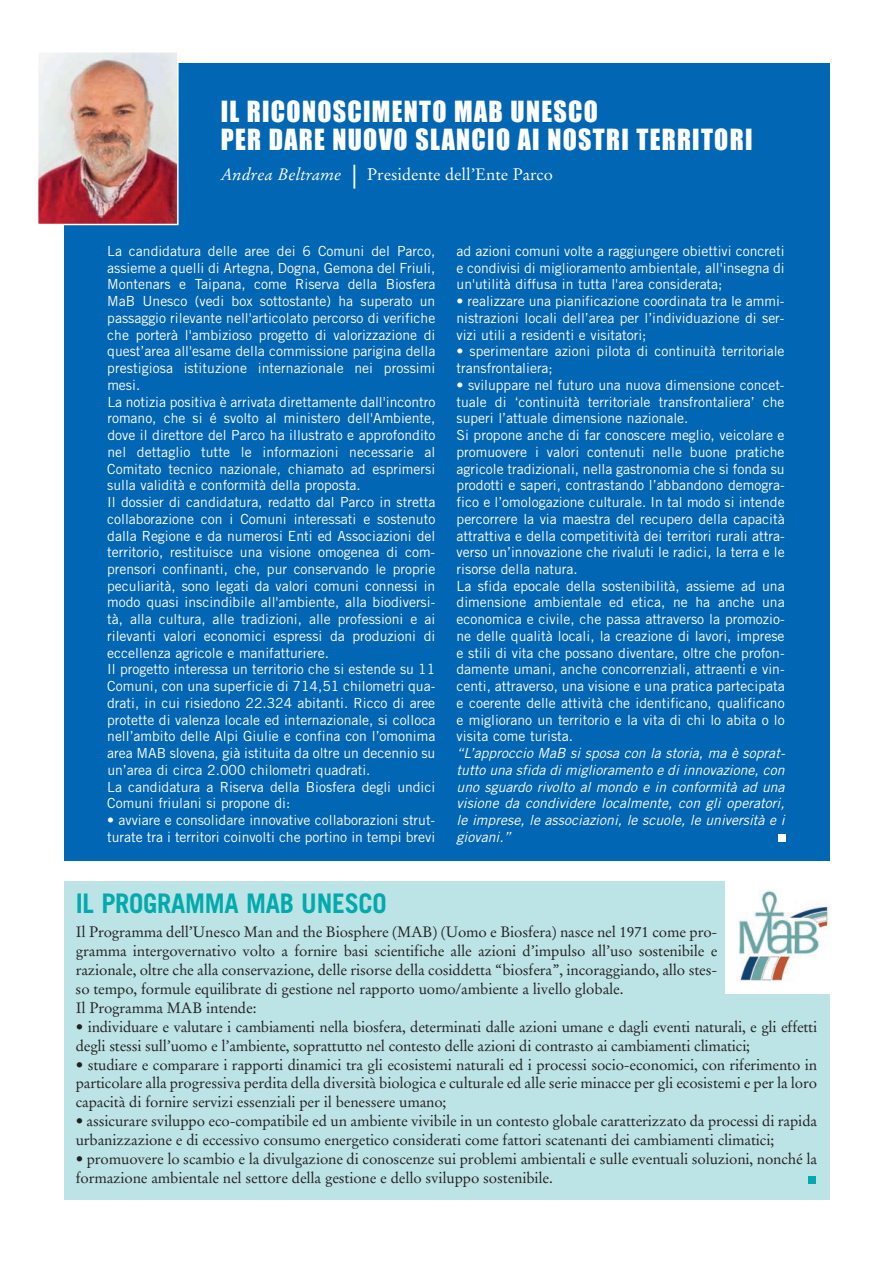
<style>
.page{position:relative;width:893px;height:1263px;background:#fff}
.page>*{position:absolute;margin:0;border:0;box-sizing:border-box;transform-origin:0 0}
.t1{font:27px/28.5px "Impact";letter-spacing:.05em;color:#fff;scale:.96 1}
.t2{font:700 27px "Trade Gothic";letter-spacing:-.01em;color:#00aaad;scale:.95 1}
.t3{font:16.5px "Stempel Garamond";color:#fff}
.t4{font:15px/18.9px "Stempel Garamond";letter-spacing:-.01em;color:#231f20}
.t5{font:13.95px/16.8px "Trade Gothic";color:#fff}
.t6{font:italic 13.95px/16.8px "Trade Gothic";letter-spacing:.005em;color:#fff;text-align:justify}
.s1{font-style:italic}
.s2{font-style:italic;font-size:30px}
</style>
<div class="page">
<div style="left:64px;top:64px;width:765px;height:797px;background:#0166b3"></div>
<img style="left:40px;top:54px;width:136px;height:168px">
<div style="left:37px;top:51px;width:142px;height:174px;border:2px solid #fff"></div>
<div style="left:778px;top:835px;width:7px;height:7px;background:#fff"></div>
<div style="left:64px;top:881px;width:765px;height:318px;background:#bce3e5"></div>
<div style="left:725px;top:872px;width:119px;height:122px;background:#fff"></div>
<img style="left:738px;top:889px;width:91px;height:92px">
<div style="left:808px;top:1176px;width:8px;height:8px;background:#00aaad"></div>
<h1 class="t1" style="left:221px;top:98px;width:555px">IL RICONOSCIMENTO MAB UNESCO<br>PER DARE NUOVO SLANCIO AI NOSTRI TERRITORI</h1>
<p class="t3" style="left:221px;top:167px;width:334px"><span class="s1">Andrea Beltrame</span> <span class="s2">|</span> Presidente dell’Ente Parco</p>
<p class="t5" style="left:107px;top:244px;width:330px">La candidatura delle aree dei 6 Comuni del Parco, assieme a quelli di Artegna, Dogna, Gemona del Friuli, Montenars e Taipana, come Riserva della Biosfera MaB Unesco (vedi box sottostante) ha superato un passaggio rilevante nell'articolato percorso di verifiche che porterà l'ambizioso progetto di valorizzazione di quest’area all'esame della commissione parigina della prestigiosa istituzione internazionale nei prossimi mesi.<br>La notizia positiva è arrivata direttamente dall'incontro romano, che si é svolto al ministero dell'Ambiente, dove il direttore del Parco ha illustrato e approfondito nel dettaglio tutte le informazioni necessarie al Comitato tecnico nazionale, chiamato ad esprimersi sulla validità e conformità della proposta.<br>Il dossier di candidatura, redatto dal Parco in stretta collaborazione con i Comuni interessati e sostenuto dalla Regione e da numerosi Enti ed Associazioni del territorio, restituisce una visione omogenea di com&shy;prensori confinanti, che, pur conservando le proprie peculiarità, sono legati da valori comuni connessi in modo quasi inscindibile all'ambiente, alla biodiversi&shy;tà, alla cultura, alle tradizioni, alle professioni e ai rilevanti valori economici espressi da produzioni di eccellenza agricole e manifatturiere.<br>Il progetto interessa un territorio che si estende su 11<br>Comuni, con una superficie di 714,51 chilometri qua&shy;drati, in cui risiedono 22.324 abitanti. Ricco di aree protette di valenza locale ed internazionale, si colloca nell’ambito delle Alpi Giulie e confina con l’omonima area MAB slovena, già istituita da oltre un decennio su un’area di circa 2.000 chilometri quadrati.<br>La candidatura a Riserva della Biosfera degli undici Comuni friulani si propone di:</p>
<p class="t5" style="left:107px;top:813px;width:330px">• avviare e consolidare innovative collaborazioni strut&shy;turate tra i territori coinvolti che portino in tempi brevi</p>
<p class="t5" style="left:456px;top:244px;width:330px;text-align:justify">ad azioni comuni volte a raggiungere obiettivi concreti e condivisi di miglioramento ambientale, all'insegna di un'utilità diffusa in tutta l'area considerata;</p>
<p class="t5" style="left:456px;top:294px;width:330px;text-align:justify">• realizzare una pianificazione coordinata tra le ammi&shy;nistrazioni locali dell’area per l’individuazione di ser&shy;vizi utili a residenti e visitatori;</p>
<p class="t5" style="left:456px;top:344px;width:330px">• sperimentare azioni pilota di continuità territoriale transfrontaliera;</p>
<p class="t5" style="left:457px;top:378px;width:330px">• sviluppare nel futuro una nuova dimensione concet&shy;tuale di ‘continuità territoriale transfrontaliera’ che superi l’attuale dimensione nazionale.<br>Si propone anche di far conoscere meglio, veicolare e promuovere i valori contenuti nelle buone pratiche agricole tradizionali, nella gastronomia che si fonda su prodotti e saperi, contrastando l’abbandono demogra&shy;fico e l’omologazione culturale. In tal modo si intende percorrere la via maestra del recupero della capacità attrattiva e della competitività dei territori rurali attra&shy;verso un’innovazione che rivaluti le radici, la terra e le risorse della natura.<br>La sfida epocale della sostenibilità, assieme ad una dimensione ambientale ed etica, ne ha anche una economica e civile, che passa attraverso la promozio&shy;ne delle qualità locali, la creazione di lavori, imprese e stili di vita che possano diventare, oltre che profon&shy;damente umani, anche concorrenziali, attraenti e vin&shy;centi, attraverso, una visione e una pratica partecipata e coerente delle attività che identificano, qualificano e migliorano un territorio e la vita di chi lo abita o lo visita come turista.</p>
<p class="t6" style="left:457px;top:746px;width:330px">“L’approccio MaB si sposa con la storia, ma è soprat&shy;tutto una sfida di miglioramento e di innovazione, con uno sguardo rivolto al mondo e in conformità ad una visione da condividere localmente, con gli operatori, le imprese, le associazioni, le scuole, le università e i giovani.”</p>
<h1 class="t2" style="left:76px;top:893px;width:329px">IL PROGRAMMA MAB UNESCO</h1>
<p class="t4" style="left:76px;top:924px;width:643px">Il Programma dell’Unesco Man and the Biosphere (MAB) (Uomo e Biosfera) nasce nel 1971 come pro&shy;gramma intergovernativo volto a fornire basi scientifiche alle azioni d’impulso all’uso sostenibile e razionale, oltre che alla conservazione, delle risorse della cosiddetta “biosfera”, incoraggiando, allo stes&shy;so tempo, formule equilibrate di gestione nel rapporto uomo/ambiente a livello globale.<br>Il Programma MAB intende:</p>
<p class="t4" style="left:76px;top:1018px;width:743px">• individuare e valutare i cambiamenti nella biosfera, determinati dalle azioni umane e dagli eventi naturali, e gli effetti degli stessi sull’uomo e l’ambiente, soprattutto nel contesto delle azioni di contrasto ai cambiamenti climatici;</p>
<p class="t4" style="left:76px;top:1056px;width:743px;text-align:justify">• studiare e comparare i rapporti dinamici tra gli ecosistemi naturali ed i processi socio-economici, con riferimento in particolare alla progressiva perdita della diversità biologica e culturale ed alle serie minacce per gli ecosistemi e per la loro capacità di fornire servizi essenziali per il benessere umano;</p>
<p class="t4" style="left:76px;top:1113px;width:743px">• assicurare sviluppo eco-compatibile ed un ambiente vivibile in un contesto globale caratterizzato da processi di rapida urbanizzazione e di eccessivo consumo energetico considerati come fattori scatenanti dei cambiamenti climatici;</p>
<p class="t4" style="left:76px;top:1151px;width:743px">• promuovere lo scambio e la divulgazione di conoscenze sui problemi ambientali e sulle eventuali soluzioni, nonché la formazione ambientale nel settore della gestione e dello sviluppo sostenibile.</p>
</div>
